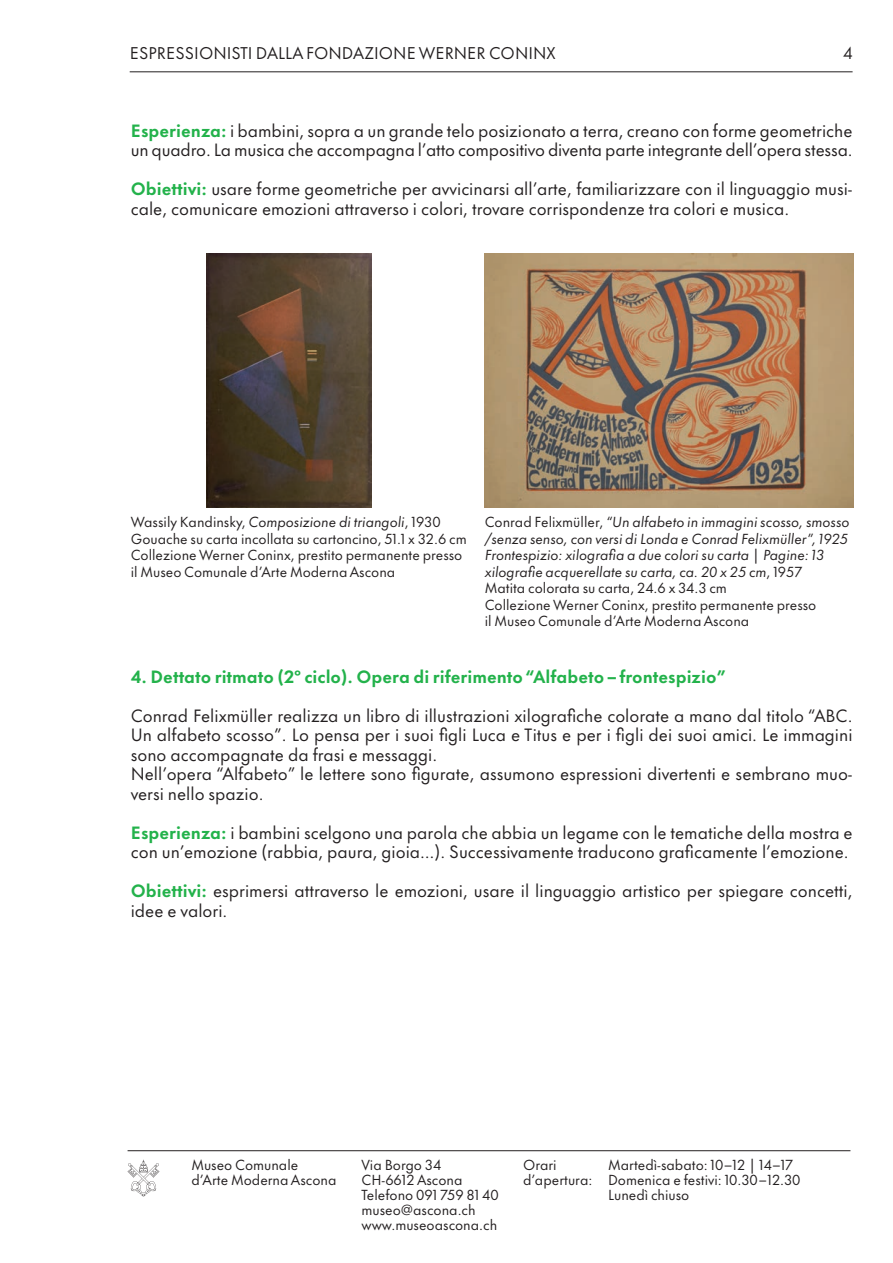
<style>
.page{position:relative;width:893px;height:1263px;background:#fff}
.page>*{position:absolute;margin:0;border:0;box-sizing:border-box;transform-origin:0 0}
.t1{font:16.5px/19.5px "Futura Now Text";color:#231f20}
.t2{font:700 16.5px "Futura Now Text";color:#23b24b}
.t3{font:15.75px "Futura Now Text";color:#231f20}
.t4{font:13.5px/15px "Futura Now Text";color:#231f20}
.t5{font:italic 13.5px/16.5px "Futura Now Text";color:#231f20}
.s1{font-weight:700;color:#23b24b}
.s2{font-style:italic}
.s3{font-style:normal}
</style>
<div class="page">
<hr style="left:128px;top:1150px;width:722px;height:1px;background:#231f20">
<hr style="left:130px;top:72px;width:723px;height:1px;background:#231f20">
<svg style="left:128px;top:1160px;width:31px;height:36px"></svg>
<img style="left:206px;top:254px;width:165px;height:253px">
<img style="left:485px;top:254px;width:368px;height:253px">
<p class="t3" style="left:130px;top:40px;width:427px">ESPRESSIONISTI DALLA FONDAZIONE WERNER CONINX</p>
<p class="t3" style="left:843px;top:40px;width:11px">4</p>
<p class="t1" style="left:131px;top:119px;width:723px"><span class="s1">Esperienza:</span> i bambini, sopra a un grande telo posizionato a terra, creano con forme geometriche un quadro. La musica che accompagna l’atto compositivo diventa parte integrante dell’opera stessa.</p>
<p class="t1" style="left:131px;top:178px;width:723px"><span class="s1">Obiettivi:</span> usare forme geometriche per avvicinarsi all’arte, familiarizzare con il linguaggio musi&shy;cale, comunicare emozioni attraverso i colori, trovare corrispondenze tra colori e musica.</p>
<p class="t4" style="left:131px;top:513px;width:337px;line-height:16.5px">Wassily Kandinsky, <span class="s2">Composizione di triangoli</span>, 1930<br>Gouache su carta incollata su cartoncino, 51.1 x 32.6 cm Collezione Werner Coninx, prestito permanente presso il Museo Comunale d’Arte Moderna Ascona</p>
<p class="t5" style="left:485px;top:513px;width:366px"><span class="s3">Conrad Felixmüller,</span> “Un alfabeto in immagini scosso, smosso /senza senso, con versi di Londa e Conrad Felixmüller”, 1925<br>Frontespizio: xilografia a due colori su carta | Pagine: 13 xilografie acquerellate su carta, ca. 20 x 25 cm<span class="s3">, 1957<br>Matita colorata su carta, 24.6 x 34.3 cm<br>Collezione Werner Coninx, prestito permanente presso<br>il Museo Comunale d’Arte Moderna Ascona</span></p>
<p class="t2" style="left:131px;top:662px;width:597px">4. Dettato ritmato (2º ciclo). Opera di riferimento “Alfabeto – frontespizio”</p>
<p class="t1" style="left:131px;top:704px;width:723px">Conrad Felixmüller realizza un libro di illustrazioni xilografiche colorate a mano dal titolo “ABC.<br>Un alfabeto scosso”. Lo pensa per i suoi figli Luca e Titus e per i figli dei suoi amici. Le immagini sono accompagnate da frasi e messaggi.<br>Nell’opera “Alfabeto” le lettere sono figurate, assumono espressioni divertenti e sembrano muo&shy;versi nello spazio.</p>
<p class="t1" style="left:131px;top:821px;width:723px"><span class="s1">Esperienza:</span> i bambini scelgono una parola che abbia un legame con le tematiche della mostra e con un’emozione (rabbia, paura, gioia…). Successivamente traducono graficamente l’emozione.</p>
<p class="t1" style="left:131px;top:880px;width:723px"><span class="s1">Obiettivi:</span> esprimersi attraverso le emozioni, usare il linguaggio artistico per spiegare concetti, idee e valori.</p>
<p class="t4" style="left:191px;top:1157px;width:147px">Museo Comunale d’Arte Moderna Ascona</p>
<p class="t4" style="left:523px;top:1157px;width:35px">Orari</p>
<p class="t4" style="left:608px;top:1157px;width:187px">Martedì-sabato: 10–12 | 14–17</p>
<p class="t4" style="left:361px;top:1157px;width:139px">Via Borgo 34<br>CH-6612 Ascona<br>Telefono 091 759 81 40 museo@ascona.ch www.museoascona.ch</p>
<p class="t4" style="left:523px;top:1172px;width:279px">d’apertura: Domenica e festivi: 10.30–12.30</p>
<p class="t4" style="left:608px;top:1187px;width:83px">Lunedì chiuso</p>
</div>
